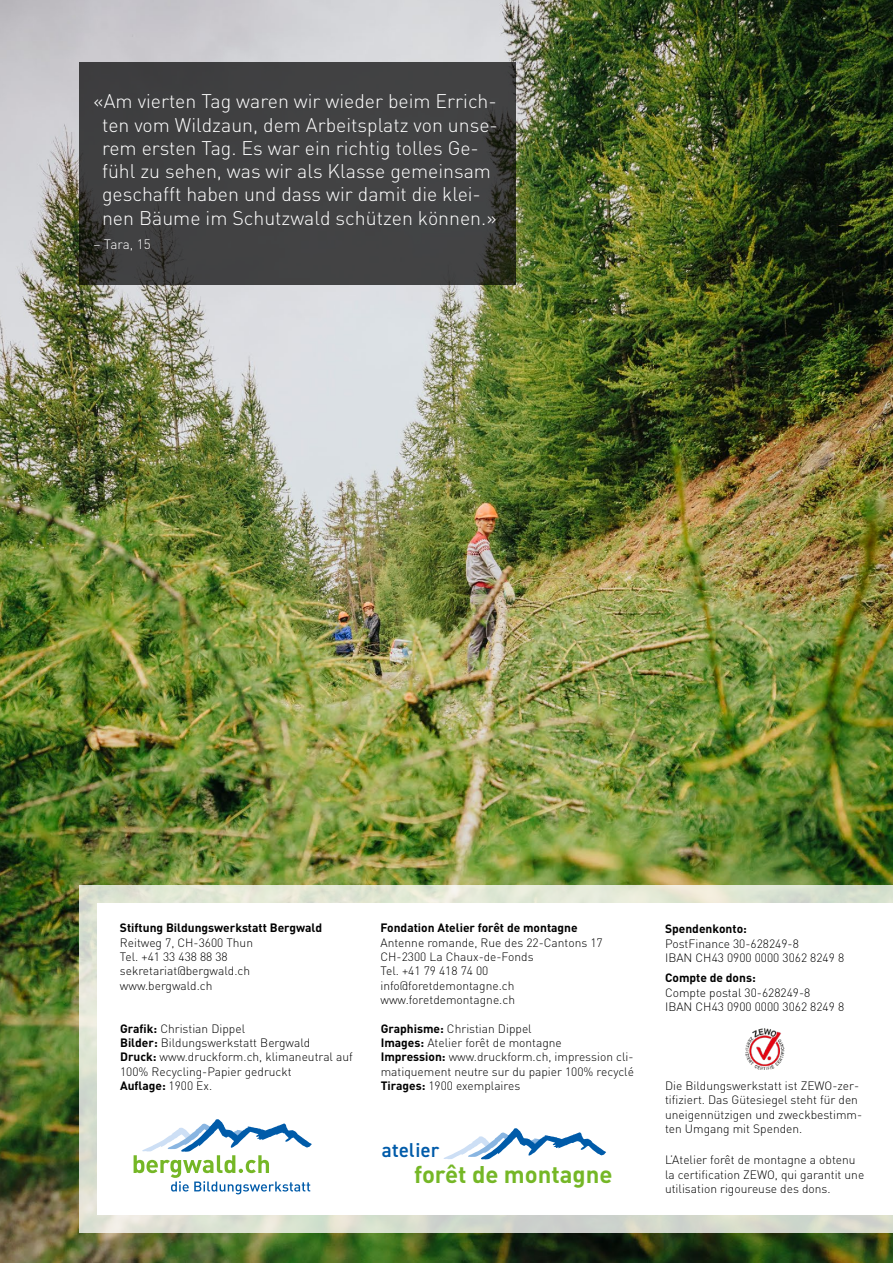
<style>
.page{position:relative;width:893px;height:1263px;background:#fff}
.page>*{position:absolute;margin:0;border:0;box-sizing:border-box;transform-origin:0 0}
.t1{font:700 23.85px "DIN";color:#75b726}
.t2{font:600 20.1px "DIN2014";letter-spacing:.025em;color:#005ba9}
.t3{font:300 19.5px/23.2px "DIN";color:#fff;text-align:center}
.t4{font:300 13.5px "DIN";letter-spacing:-.005em;color:#fff}
.t5{font:300 12px/14.4px "DIN";color:#000}
.t6{font:700 12px "DIN";color:#000}
.s1{font-weight:700}
</style>
<div class="page">
<img style="left:0;top:0;width:893px;height:1263px">
<svg style="left:79px;top:885px;width:814px;height:348px;background:#dce0d2"></svg>
<div style="left:79px;top:62px;width:436px;height:223px;background:#424243"></div>
<div style="left:98px;top:903px;width:795px;height:312px;background:#fff"></div>
<svg style="left:134px;top:1119px;width:178px;height:75px"></svg>
<img style="left:746px;top:1028px;width:38px;height:41px">
<svg style="left:443px;top:1128px;width:163px;height:31px"></svg>
<p class="t3" style="left:94px;top:90px;width:406px">«Am vierten Tag waren wir wieder beim Errich&shy;ten vom Wildzaun, dem Arbeitsplatz von unse&shy;rem ersten Tag. Es war ein richtig tolles Ge&shy;fühl zu sehen, was wir als Klasse gemeinsam geschafft haben und dass wir damit die klei&shy;nen Bäume im Schutzwald schützen können.»</p>
<p class="t4" style="left:94px;top:236px;width:59px">– Tara, 15</p>
<p class="t6" style="left:120px;top:920px;width:204px">Stiftung Bildungswerkstatt Bergwald</p>
<p class="t5" style="left:120px;top:935px;width:135px">Reitweg 7, CH-3600 Thun<br>Tel. +41 33 438 88 38 sekretariat@bergwald.ch www.bergwald.ch</p>
<p class="t6" style="left:380px;top:920px;width:199px">Fondation Atelier forêt de montagne</p>
<p class="t5" style="left:380px;top:935px;width:224px">Antenne romande, Rue des 22-Cantons 17<br>CH-2300 La Chaux-de-Fonds<br>Tel. +41 79 418 74 00 info@foretdemontagne.ch www.foretdemontagne.ch</p>
<p class="t5" style="left:120px;top:1021px;width:234px"><span class="s1">Grafik:</span> Christian Dippel<br><span class="s1">Bilder:</span> Bildungswerkstatt Bergwald<br><span class="s1">Druck:</span> www.druckform.ch, klimaneutral auf<br>100% Recycling-Papier gedruckt<br><span class="s1">Auflage:</span> 1900 Ex.</p>
<p class="t5" style="left:381px;top:1021px;width:255px"><span class="s1">Graphisme:</span> Christian Dippel<br><span class="s1">Images:</span> Atelier forêt de montagne<br><span class="s1">Impression:</span> www.druckform.ch, impression cli&shy;matiquement neutre sur du papier 100% recyclé <span class="s1">Tirages:</span> 1900 exemplaires</p>
<h2 class="t2" style="left:382px;top:1137px;width:59px">atelier</h2>
<h1 class="t1" style="left:414px;top:1158px;width:200px">forêt de montagne</h1>
<p class="t6" style="left:665px;top:921px;width:83px">Spendenkonto:</p>
<p class="t5" style="left:665px;top:936px;width:181px">PostFinance 30-628249-8<br>IBAN CH43 0900 0000 3062 8249 8</p>
<p class="t6" style="left:665px;top:970px;width:92px">Compte de dons:</p>
<p class="t5" style="left:665px;top:985px;width:181px">Compte postal 30-628249-8<br>IBAN CH43 0900 0000 3062 8249 8</p>
<p class="t5" style="left:665px;top:1078px;width:199px">Die Bildungswerkstatt ist ZEWO-zer&shy;tifiziert. Das Gütesiegel steht für den uneigennützigen und zweckbestimm&shy;ten Umgang mit Spenden.</p>
<p class="t5" style="left:665px;top:1153px;width:201px">L’Atelier forêt de montagne a obtenu la certification ZEWO, qui garantit une utilisation rigoureuse des dons.</p>
</div>
